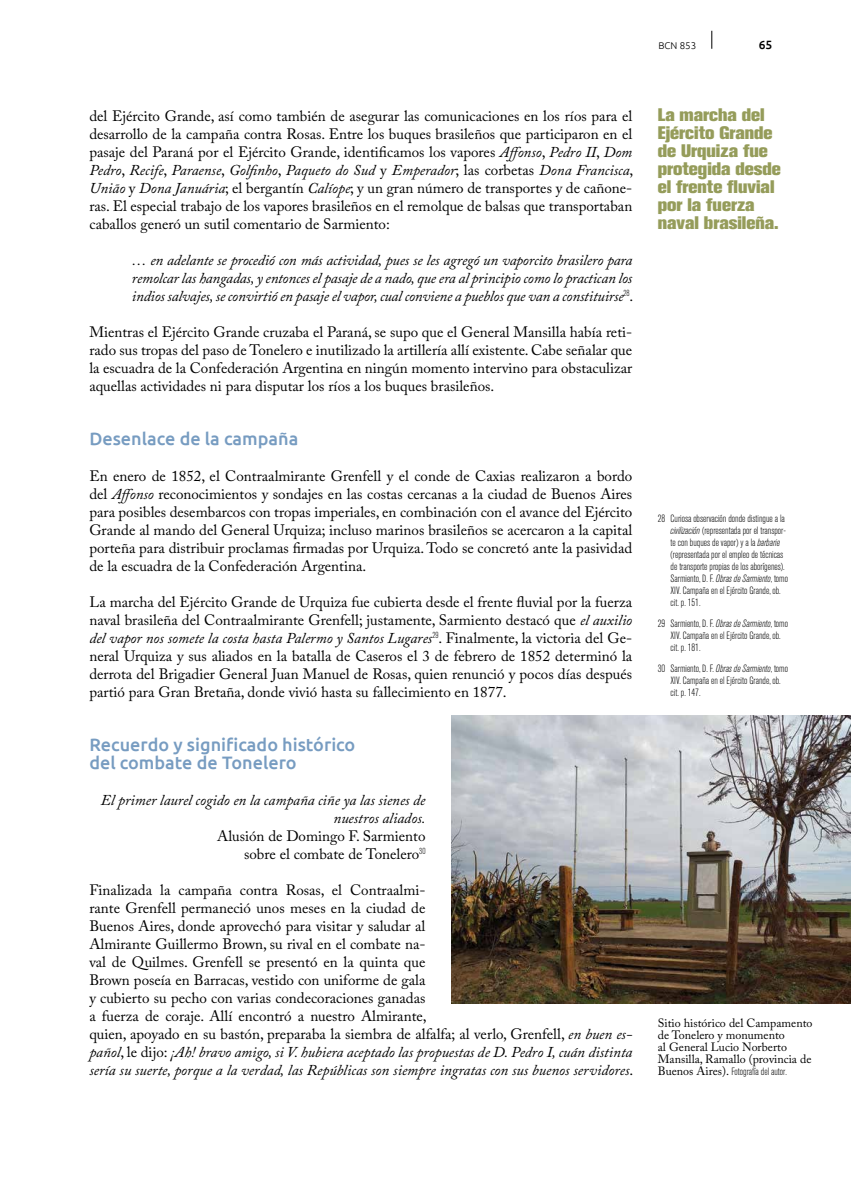
<style>
.page{position:relative;width:851px;height:1191px;background:#fff}
.page>*{position:absolute;margin:0;border:0;box-sizing:border-box;transform-origin:0 0}
.t1{font:800 18px/18px "Akzidenz Grotesk BQ";color:#959c5a}
.t2{font:500 18px/18px "Ubuntu";color:#779cc1}
.t3{font:15px/18px "Adobe Caslon Pro";color:#000;text-align:justify}
.t4{font:italic 15px/18px "Adobe Caslon Pro";color:#000;text-align:justify}
.t5{font:12px/12px "Adobe Caslon Pro";color:#000}
.t6{font:500 12px "Ubuntu";color:#000}
.t7{font:300 condensed 10.5px/12px "Akzidenz Grotesk BQ";color:#000}
.t8{font:300 9.75px "Ubuntu";color:#000}
.s1{font-style:italic}
.s2{font-style:normal}
.s3{font-family:"Adobe Caslon Pro";font-weight:400;font-stretch:normal;font-size:12px}
</style>
<div class="page">
<svg style="left:711px;top:31px;width:1px;height:18px"></svg>
<img style="left:451px;top:715px;width:399px;height:288px">
<p class="t3" style="left:89px;top:107px;width:545px">del Ejército Grande, así como también de asegurar las comunicaciones en los ríos para el desarrollo de la campaña contra Rosas. Entre los buques brasileños que participaron en el pasaje del Paraná por el Ejército Grande, identificamos los vapores <span class="s1">Affonso</span>, <span class="s1">Pedro II</span>, <span class="s1">Dom Pedro</span>, <span class="s1">Recife</span>, <span class="s1">Paraense</span>, <span class="s1">Golfinho</span>, <span class="s1">Paqueto do Sud</span> y <span class="s1">Emperador</span>; las corbetas <span class="s1">Dona Francisca</span>, <span class="s1">União</span> y <span class="s1">Dona Januária</span>; el bergantín <span class="s1">Calíope</span>; y un gran número de transportes y de cañone&shy;ras. El especial trabajo de los vapores brasileños en el remolque de balsas que transportaban caballos generó un sutil comentario de Sarmiento:</p>
<p class="t4" style="left:132px;top:251px;width:503px">… en adelante se procedió con más actividad, pues se les agregó un vaporcito brasilero para remolcar las hangadas, y entonces el pasaje de a nado, que era al principio como lo practican los indios salvajes, se convirtió en pasaje el vapor, cual conviene a pueblos que van a constituirse<sup>28</sup><span class="s2">.</span></p>
<p class="t3" style="left:89px;top:323px;width:544px">Mientras el Ejército Grande cruzaba el Paraná, se supo que el General Mansilla había reti&shy;rado sus tropas del paso de Tonelero e inutilizado la artillería allí existente. Cabe señalar que la escuadra de la Confederación Argentina en ningún momento intervino para obstaculizar aquellas actividades ni para disputar los ríos a los buques brasileños.</p>
<p class="t2" style="left:89px;top:429px;width:210px">Desenlace de la campaña</p>
<p class="t3" style="left:89px;top:467px;width:544px">En enero de 1852, el Contraalmirante Grenfell y el conde de Caxias realizaron a bordo del <span class="s1">Affonso</span> reconocimientos y sondajes en las costas cercanas a la ciudad de Buenos Aires para posibles desembarcos con tropas imperiales, en combinación con el avance del Ejército Grande al mando del General Urquiza; incluso marinos brasileños se acercaron a la capital porteña para distribuir proclamas firmadas por Urquiza. Todo se concretó ante la pasividad de la escuadra de la Confederación Argentina.</p>
<p class="t3" style="left:89px;top:593px;width:544px">La marcha del Ejército Grande de Urquiza fue cubierta desde el frente fluvial por la fuerza naval brasileña del Contraalmirante Grenfell; justamente, Sarmiento destacó que <span class="s1">el auxilio del vapor nos somete la costa hasta Palermo y Santos Lugares</span><sup>29</sup>. Finalmente, la victoria del Ge&shy;neral Urquiza y sus aliados en la batalla de Caseros el 3 de febrero de 1852 determinó la derrota del Brigadier General Juan Manuel de Rosas, quien renunció y pocos días después partió para Gran Bretaña, donde vivió hasta su fallecimiento en 1877.</p>
<p class="t2" style="left:89px;top:735px;width:267px">Recuerdo y significado histórico del combate de Tonelero</p>
<p class="t4" style="left:101px;top:791px;width:326px;text-align:right">El primer laurel cogido en la campaña ciñe ya las sienes de nuestros aliados.</p>
<p class="t3" style="left:217px;top:827px;width:210px;text-align:right">Alusión de Domingo F. Sarmiento sobre el combate de Tonelero<sup>30</sup></p>
<p class="t3" style="left:89px;top:881px;width:545px;text-align:left">Finalizada la campaña contra Rosas, el Contraalmi-<br>rante Grenfell permaneció unos meses en la ciudad de<br>Buenos Aires, donde aprovechó para visitar y saludar al<br>Almirante Guillermo Brown, su rival en el combate na-<br>val de Quilmes. Grenfell se presentó en la quinta que<br>Brown poseía en Barracas, vestido con uniforme de gala<br>y cubierto su pecho con varias condecoraciones ganadas<br>a fuerza de coraje. Allí encontró a nuestro Almirante,<br>quien, apoyado en su bastón, preparaba la siembra de alfalfa; al verlo, Grenfell, <span class="s1">en buen es&shy;pañol</span>, le dijo: <span class="s1">¡Ah! bravo amigo, si V. hubiera aceptado las propuestas de D. Pedro I, cuán distinta sería su suerte, porque a la verdad, las Repúblicas son siempre ingratas con sus buenos servidores</span>.</p>
<p class="t8" style="left:658px;top:39px;width:39px">BCN 853</p>
<p class="t6" style="left:758px;top:37px;width:15px">65</p>
<p class="t1" style="left:657px;top:106px;width:125px">La marcha del<br>Ejército Grande de Urquiza fue protegida desde el frente fluvial por la fuerza naval brasileña.</p>
<p class="t7" style="left:670px;top:513px;width:119px;text-indent:-13px">28 Curiosa observación donde distingue a la <span class="s1">civilización</span> (representada por el transpor&shy;te con buques de vapor) y a la <span class="s1">barbarie </span>(representada por el empleo de técnicas de transporte propias de los aborígenes).<br>Sarmiento, D. F. <span class="s1">Obras de Sarmiento</span>, tomo XIV. Campaña en el Ejército Grande, ob. cit. p. 151.</p>
<p class="t7" style="left:670px;top:618px;width:119px;text-indent:-13px">29 Sarmiento, D. F. <span class="s1">Obras de Sarmiento</span>, tomo<br>XIV. Campaña en el Ejército Grande, ob. cit. p. 181.</p>
<p class="t7" style="left:670px;top:663px;width:119px;text-indent:-13px">30 Sarmiento, D. F. <span class="s1">Obras de Sarmiento</span>, tomo<br>XIV. Campaña en el Ejército Grande, ob. cit. p. 147.</p>
<p class="t5" style="left:657px;top:1017px;width:156px">Sitio histórico del Campamento de Tonelero y monumento<br>al General Lucio Norberto<br>Mansilla, Ramallo (provincia de</p>
<p class="t7" style="left:657px;top:1066px;width:131px"><span class="s3">Buenos Aires).</span> Fotografía del autor.</p>
</div>
